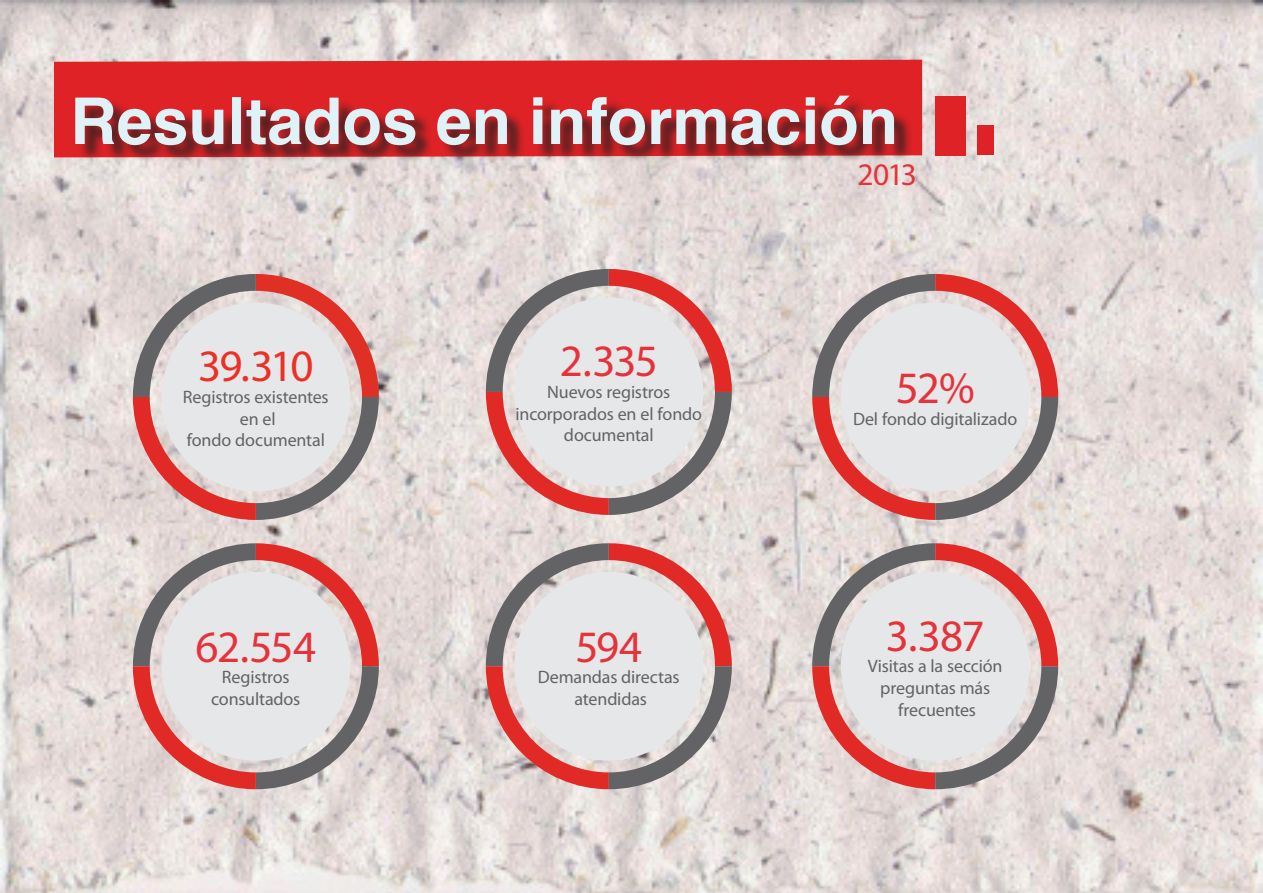
<style>
.page{position:relative;width:1263px;height:893px;background:#fff}
.page>*{position:absolute;margin:0;border:0;box-sizing:border-box;transform-origin:0 0}
.t1{font:700 64.5px "Helvetica";color:#def2f7}
.t2{font:45px "Myriad Pro";letter-spacing:-.04em;color:#e6323a}
.t3{font:45px "Myriad Pro";color:#ee2f25}
.t4{font:31.5px "Myriad Pro";color:#e6323a}
.t5{font:18px/21.6px "Myriad Pro";letter-spacing:-.01em;color:#636366;text-align:center}
</style>
<div class="page">
<img style="left:0;top:0;width:1263px;height:893px">
<div style="left:54px;top:60px;width:868px;height:97px;background:#df2225"></div>
<div style="left:78px;top:98px;width:835px;height:66px;background:#231f20;opacity:.75"></div>
<div style="left:935px;top:97px;width:30px;height:59px;background:#df2225"></div>
<div style="left:978px;top:125px;width:16px;height:30px;background:#df2225"></div>
<svg style="left:133px;top:274px;width:246px;height:246px;background:#c9a2a0"></svg>
<div style="left:161px;top:303px;width:189px;height:188px;background:#e6e7e9;border-radius:50%"></div>
<svg style="left:812px;top:274px;width:246px;height:246px;background:#cba3a1"></svg>
<div style="left:841px;top:303px;width:189px;height:188px;background:#e6e7e9;border-radius:50%"></div>
<svg style="left:486px;top:269px;width:246px;height:246px;background:#cba3a2"></svg>
<div style="left:514px;top:298px;width:189px;height:188px;background:#e6e7e9;border-radius:50%"></div>
<svg style="left:812px;top:543px;width:246px;height:246px;background:#cba3a1"></svg>
<div style="left:841px;top:572px;width:189px;height:189px;background:#e6e7e9;border-radius:50%"></div>
<svg style="left:486px;top:543px;width:246px;height:246px;background:#c9a2a0"></svg>
<div style="left:514px;top:572px;width:189px;height:189px;background:#e6e7e9;border-radius:50%"></div>
<svg style="left:133px;top:543px;width:246px;height:246px;background:#caa2a0"></svg>
<div style="left:161px;top:572px;width:189px;height:189px;background:#e6e7e9;border-radius:50%"></div>
<h1 class="t1" style="left:70px;top:69px;width:829px">Resultados en información</h1>
<h2 class="t3" style="left:198px;top:339px;width:117px">39.310</h2>
<p class="t5" style="left:183px;top:386px;width:147px">Registros existentes en el<br>fondo documental</p>
<h2 class="t2" style="left:195px;top:619px;width:122px">62.554</h2>
<p class="t5" style="left:211px;top:666px;width:91px">Registros consultados</p>
<h2 class="t2" style="left:560px;top:334px;width:100px">2.335</h2>
<p class="t5" style="left:515px;top:381px;width:188px">Nuevos registros incorporados en el fondo documental</p>
<h2 class="t2" style="left:575px;top:619px;width:68px">594</h2>
<p class="t5" style="left:538px;top:666px;width:143px">Demandas directas atendidas</p>
<h3 class="t4" style="left:857px;top:155px;width:61px">2013</h3>
<h2 class="t2" style="left:896px;top:360px;width:81px">52%</h2>
<p class="t5" style="left:853px;top:407px;width:166px">Del fondo digitalizado</p>
<h2 class="t2" style="left:886px;top:608px;width:100px">3.387</h2>
<p class="t5" style="left:868px;top:655px;width:136px">Visitas a la sección preguntas más frecuentes</p>
</div>
